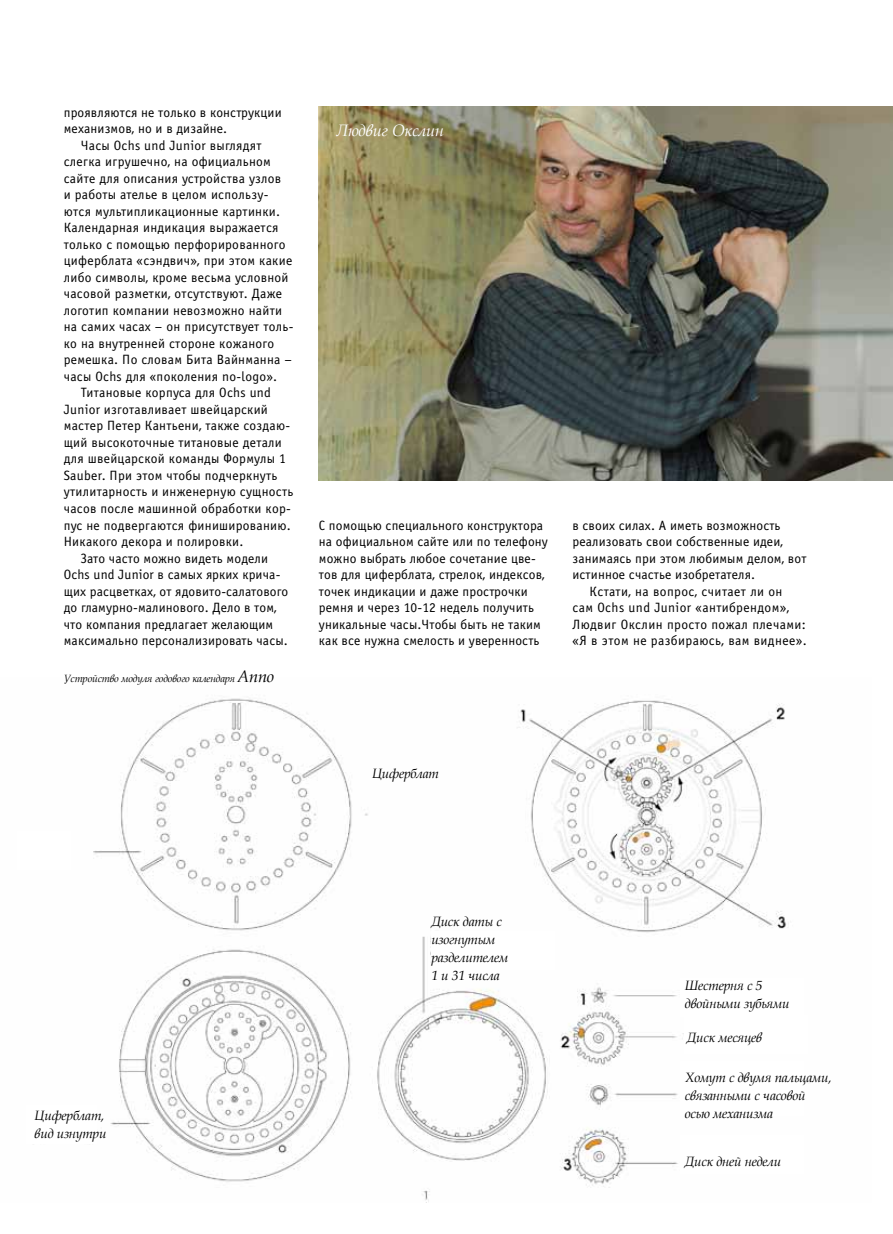
<style>
.page{position:relative;width:893px;height:1234px;background:#fff}
.page>*{position:absolute;margin:0;border:0;box-sizing:border-box;transform-origin:0 0}
.t1{font:italic 16.5px "Book Antiqua";letter-spacing:-.02em;color:#fff}
.t2{font:13.5px/16.5px "Officina Sans C";letter-spacing:.02em;color:#000}
.t3{font:italic 13.5px/18px "Book Antiqua";letter-spacing:-.02em;color:#000}
.t4{font:italic 10.5px "Book Antiqua";letter-spacing:-.02em;color:#000}
.s1{font-size:16.5px}
</style>
<div class="page">
<img style="left:93px;top:698px;width:694px;height:503px">
<div style="left:26px;top:1105px;width:71px;height:38px;background:#fff"></div>
<div style="left:431px;top:931px;width:123px;height:38px;background:#fff"></div>
<div style="left:680px;top:977px;width:123px;height:39px;background:#fff"></div>
<div style="left:685px;top:1015px;width:123px;height:38px;background:#fff"></div>
<div style="left:680px;top:1135px;width:123px;height:38px;background:#fff"></div>
<div style="left:680px;top:1060px;width:123px;height:55px;background:#fff"></div>
<img style="left:319px;top:106px;width:574px;height:374px">
<p class="t2" style="left:64px;top:104px;width:219px">проявляются не только в конструкции механизмов, но и в дизайне.</p>
<p class="t2" style="left:81px;top:137px;width:182px">Часы Ochs und Junior выглядят</p>
<p class="t2" style="left:64px;top:154px;width:209px">слегка игрушечно, на официальном</p>
<p class="t2" style="left:64px;top:170px;width:219px">сайте для описания устройства узлов</p>
<p class="t2" style="left:64px;top:187px;width:206px">и работы ателье в целом использу-</p>
<p class="t2" style="left:64px;top:203px;width:218px">ются мультипликационные картинки.</p>
<p class="t2" style="left:64px;top:220px;width:216px">Календарная индикация выражается</p>
<p class="t2" style="left:64px;top:236px;width:223px">только с помощью перфорированного</p>
<p class="t2" style="left:64px;top:253px;width:230px">циферблата «сэндвич», при этом какие</p>
<p class="t2" style="left:64px;top:269px;width:226px">либо символы, кроме весьма условной</p>
<p class="t2" style="left:64px;top:286px;width:220px">часовой разметки, отсутствуют. Даже</p>
<p class="t2" style="left:64px;top:302px;width:220px">логотип компании невозможно найти</p>
<p class="t2" style="left:64px;top:319px;width:231px">на самих часах – он присутствует толь-</p>
<p class="t2" style="left:64px;top:335px;width:212px">ко на внутренней стороне кожаного</p>
<p class="t2" style="left:64px;top:352px;width:230px">ремешка. По словам Бита Вайнманна –</p>
<p class="t2" style="left:64px;top:368px;width:215px">часы Ochs для «поколения no-logo».</p>
<p class="t2" style="left:81px;top:385px;width:192px">Титановые корпуса для Ochs und</p>
<p class="t2" style="left:64px;top:401px;width:206px">Junior изготавливает швейцарский</p>
<p class="t2" style="left:64px;top:418px;width:228px">мастер Петер Кантьени, также создаю-</p>
<p class="t2" style="left:64px;top:434px;width:220px">щий высокоточные титановые детали</p>
<p class="t2" style="left:64px;top:451px;width:224px">для швейцарской команды Формулы 1</p>
<p class="t2" style="left:64px;top:467px;width:215px">Sauber. При этом чтобы подчеркнуть</p>
<p class="t2" style="left:64px;top:484px;width:231px">утилитарность и инженерную сущность</p>
<p class="t2" style="left:64px;top:500px;width:229px">часов после машинной обработки кор-</p>
<p class="t2" style="left:64px;top:517px;width:229px">пус не подвергаются финишированию.</p>
<p class="t2" style="left:64px;top:533px;width:181px">Никакого декора и полировки.</p>
<p class="t2" style="left:81px;top:550px;width:189px">Зато часто можно видеть модели</p>
<p class="t2" style="left:64px;top:566px;width:218px">Ochs und Junior в самых ярких крича-</p>
<p class="t2" style="left:64px;top:583px;width:226px">щих расцветках, от ядовито-салатового</p>
<p class="t2" style="left:64px;top:599px;width:214px">до гламурно-малинового. Дело в том,</p>
<p class="t2" style="left:64px;top:616px;width:211px">что компания предлагает желающим</p>
<p class="t2" style="left:64px;top:632px;width:226px">максимально персонализировать часы.</p>
<p class="t4" style="left:64px;top:671px;width:212px">Устройство модуля годового календаря <span class="s1">Anno</span></p>
<p class="t1" style="left:337px;top:119px;width:109px">Людвиг Окслин</p>
<p class="t2" style="left:319px;top:517px;width:230px">С помощью специального конструктора на официальном сайте или по телефону можно выбрать любое сочетание цве&shy;тов для циферблата, стрелок, индексов, точек индикации и даже прострочки ремня и через 10-12 недель получить уникальные часы.Чтобы быть не таким как все нужна смелость и уверенность</p>
<p class="t2" style="left:572px;top:517px;width:210px">в своих силах. А иметь возможность</p>
<p class="t2" style="left:572px;top:533px;width:212px">реализовать свои собственные идеи,</p>
<p class="t2" style="left:572px;top:550px;width:236px">занимаясь при этом любимым делом, вот</p>
<p class="t2" style="left:572px;top:566px;width:184px">истинное счастье изобретателя.</p>
<p class="t2" style="left:589px;top:583px;width:195px">Кстати, на вопрос, считает ли он</p>
<p class="t2" style="left:572px;top:599px;width:218px">сам Ochs und Junior «антибрендом»,</p>
<p class="t2" style="left:572px;top:616px;width:235px">Людвиг Окслин просто пожал плечами:</p>
<p class="t2" style="left:572px;top:632px;width:236px">«Я в этом не разбираюсь, вам виднее».</p>
<p class="t3" style="left:372px;top:764px;width:68px">Циферблат</p>
<p class="t3" style="left:35px;top:1105px;width:73px">Циферблат, вид изнутри</p>
<p class="t3" style="left:431px;top:911px;width:79px">Диск даты с изогнутым разделителем<br>1 и 31 числа</p>
<p class="t3" style="left:685px;top:975px;width:106px">Шестерня с 5 двойными зубьями</p>
<p class="t3" style="left:687px;top:1027px;width:77px">Диск месяцев</p>
<p class="t3" style="left:685px;top:1067px;width:148px">Хомут с двумя пальцами, связанными с часовой осью механизма</p>
<p class="t3" style="left:685px;top:1151px;width:98px">Диск дней недели</p>
</div>
